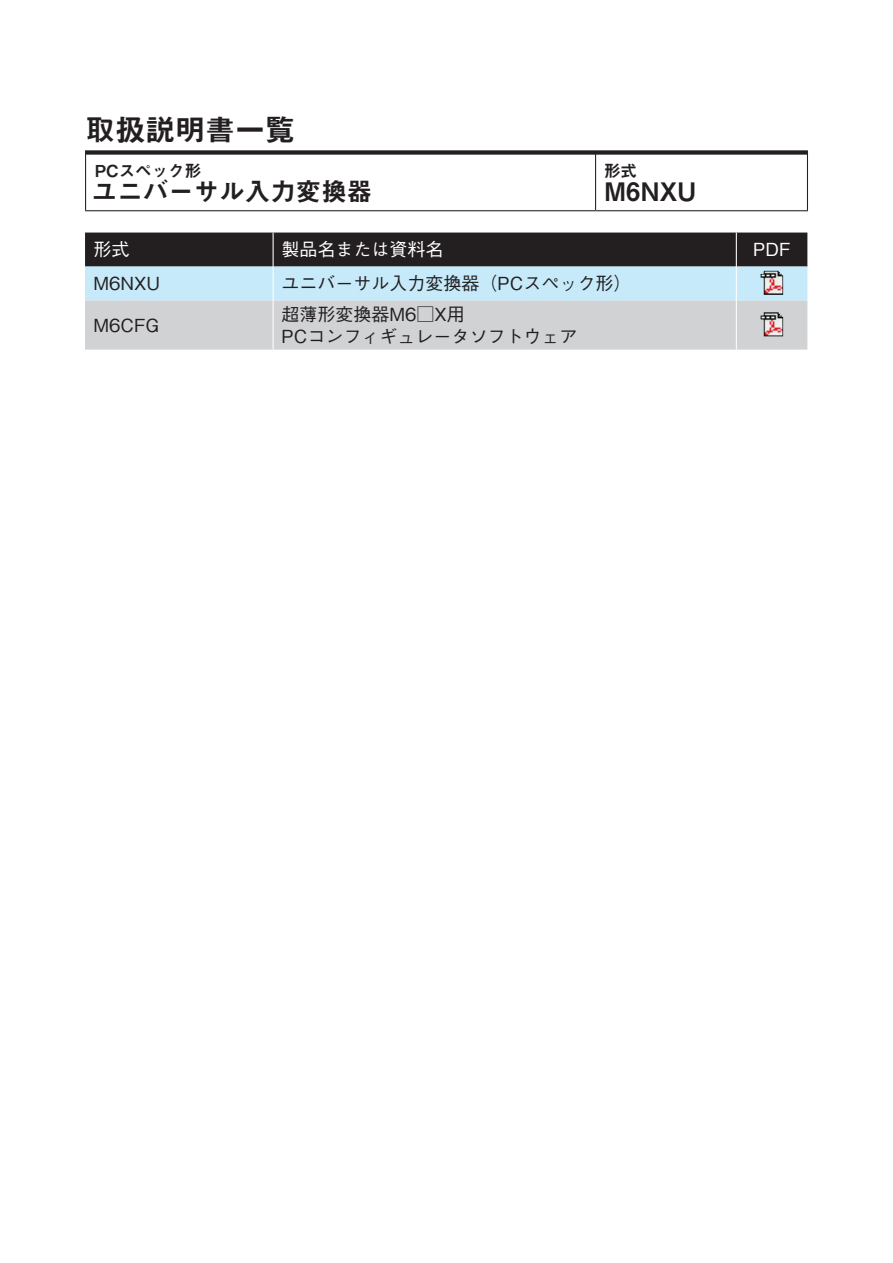
<style>
.page{position:relative;width:893px;height:1263px;background:#fff}
.page>*{position:absolute;margin:0;border:0;box-sizing:border-box;transform-origin:0 0}
.t1{font:30px "Midashi Go Pro MB31";color:#231f20}
.t2{font:25.5px "Midashi Go Pro MB31";color:#231f20}
.t3{font:500 18px "Gothic BBB Pro";color:#231f20}
.t4{font:500 18px "Gothic BBB Pro";color:#fff}
.t5{font:16.5px "Midashi Go Pro MB31";color:#231f20}
</style>
<div class="page">
<div style="left:85px;top:150px;width:723px;height:5px;background:#231f20"></div>
<hr style="left:595px;top:154px;width:1px;height:56px;background:#231f20">
<hr style="left:85px;top:154px;width:1px;height:56px;background:#231f20">
<hr style="left:807px;top:154px;width:1px;height:56px;background:#231f20">
<hr style="left:85px;top:210px;width:511px;height:1px;background:#231f20">
<hr style="left:596px;top:210px;width:212px;height:1px;background:#231f20">
<svg style="left:85px;top:233px;width:722px;height:117px;background:#9ca5ab"></svg>
<hr style="left:273px;top:233px;width:1px;height:34px;background:#fff">
<hr style="left:736px;top:233px;width:1px;height:34px;background:#fff">
<hr style="left:273px;top:267px;width:1px;height:34px;background:#fff">
<hr style="left:736px;top:267px;width:1px;height:34px;background:#fff">
<hr style="left:273px;top:301px;width:1px;height:49px;background:#fff">
<hr style="left:736px;top:301px;width:1px;height:49px;background:#fff">
<img style="left:761px;top:271px;width:22px;height:24px">
<img style="left:761px;top:312px;width:22px;height:24px">
<h1 class="t1" style="left:85px;top:106px;width:211px">取扱説明書一覧</h1>
<p class="t5" style="left:95px;top:157px;width:108px">PCスペック形</p>
<h2 class="t2" style="left:92px;top:171px;width:282px">ユニバーサル入力変換器</h2>
<p class="t4" style="left:94px;top:235px;width:37px">形式</p>
<p class="t4" style="left:282px;top:235px;width:163px">製品名または資料名</p>
<p class="t5" style="left:604px;top:157px;width:34px">形式</p>
<h2 class="t2" style="left:604px;top:171px;width:94px">M6NXU</h2>
<p class="t3" style="left:94px;top:269px;width:68px">M6NXU</p>
<p class="t3" style="left:94px;top:311px;width:67px">M6CFG</p>
<p class="t3" style="left:282px;top:269px;width:351px">ユニバーサル入力変換器（PCスペック形(</p>
<p class="t3" style="left:282px;top:299px;width:185px">超薄形変換器M6□X用</p>
<p class="t3" style="left:282px;top:322px;width:297px">PCコンフィギュレータソフトウェア</p>
<p class="t4" style="left:753px;top:235px;width:39px">PDF</p>
</div>
